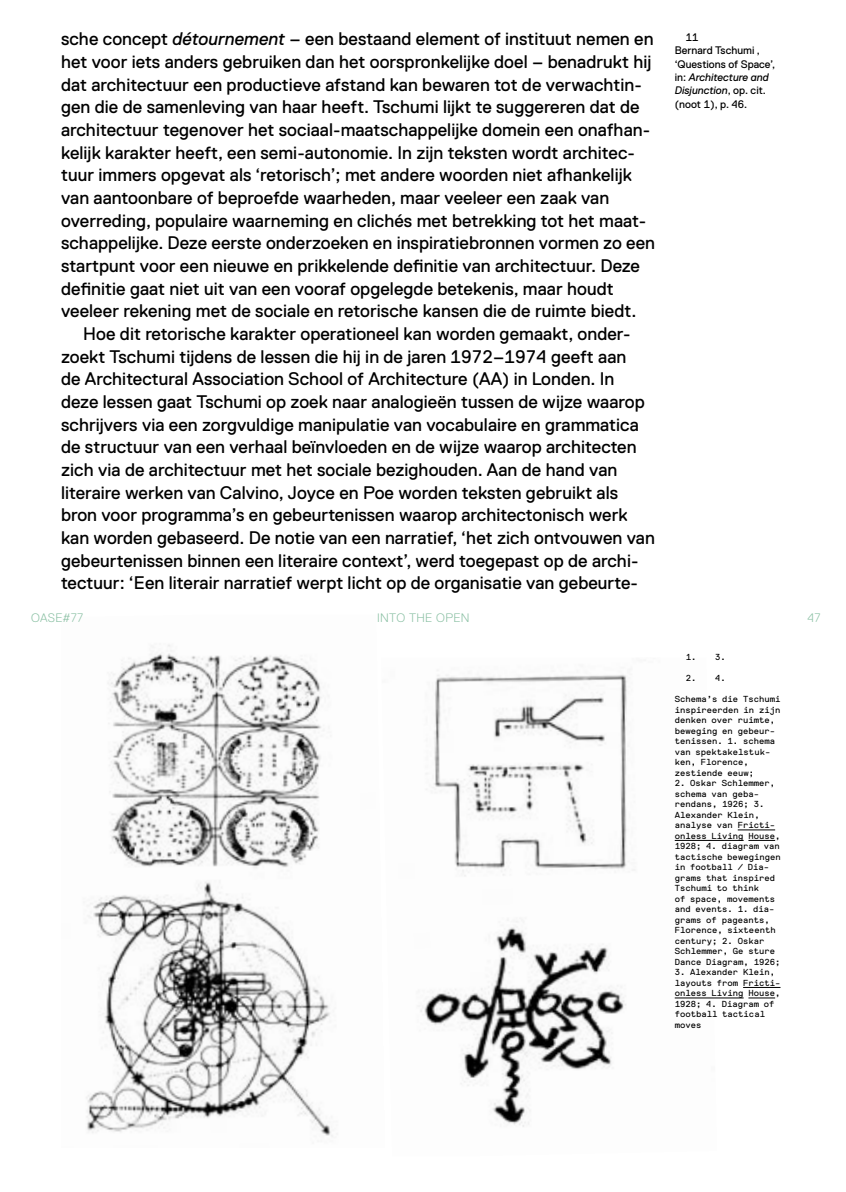
<style>
.page{position:relative;width:846px;height:1192px;background:#fff}
.page>*{position:absolute;margin:0;border:0;box-sizing:border-box;transform-origin:0 0}
.t1{font:18.2px/22.6px "Replica Pro";letter-spacing:.005em;color:#000}
.t2{font:300 12.25px "Replica Pro";letter-spacing:.03em;color:#88bfa2}
.t3{font:10.85px/13.3px "Replica Pro";color:#000}
.t4{font:8.75px/10.5px "Replica Pro Mono";color:#000}
.s1{font-style:italic}
</style>
<div class="page">
<img style="left:86px;top:645px;width:247px;height:492px">
<img style="left:418px;top:674px;width:299px;height:453px">
<hr style="left:737px;top:829px;width:38px;height:1px;background:#000">
<hr style="left:674px;top:840px;width:69px;height:1px;background:#000">
<svg style="left:748px;top:840px;width:27px;height:1px"></svg>
<hr style="left:743px;top:987px;width:37px;height:1px;background:#000">
<hr style="left:674px;top:997px;width:69px;height:1px;background:#000">
<svg style="left:748px;top:997px;width:27px;height:1px"></svg>
<p class="t1" style="left:61px;top:28px;width:595px">sche concept <span class="s1">détournement</span> – een bestaand element of instituut nemen en het voor iets anders gebruiken dan het oorspronkelijke doel – benadrukt hij dat architectuur een productieve afstand kan bewaren tot de verwachtin&shy;gen die de samenleving van haar heeft. Tschumi lijkt te suggereren dat de architectuur tegenover het sociaal-maatschappelijke domein een onafhan&shy;kelijk karakter heeft, een semi-autonomie. In zijn teksten wordt architec&shy;tuur immers opgevat als ‘retorisch’; met andere woorden niet afhankelijk van aantoonbare of beproefde waarheden, maar veeleer een zaak van overreding, populaire waarneming en clichés met betrekking tot het maat&shy;schappelijke. Deze eerste onderzoeken en inspiratiebronnen vormen zo een startpunt voor een nieuwe en prikkelende definitie van architectuur. Deze definitie gaat niet uit van een vooraf opgelegde betekenis, maar houdt veeleer rekening met de sociale en retorische kansen die de ruimte biedt.</p>
<p class="t1" style="left:61px;top:323px;width:595px;text-indent:22px">Hoe dit retorische karakter operationeel kan worden gemaakt, onder&shy;zoekt Tschumi tijdens de lessen die hij in de jaren 1972–1974 geeft aan<br>de Architectural Association School of Architecture (AA) in Londen. In deze lessen gaat Tschumi op zoek naar analogieën tussen de wijze waarop schrijvers via een zorgvuldige manipulatie van vocabulaire en grammatica de structuur van een verhaal beïnvloeden en de wijze waarop architecten zich via de architectuur met het sociale bezighouden. Aan de hand van literaire werken van Calvino, Joyce en Poe worden teksten gebruikt als bron voor programma’s en gebeurtenissen waarop architectonisch werk kan worden gebaseerd. De notie van een narratief, ‘het zich ontvouwen van gebeurtenissen binnen een literaire context’, werd toegepast op de archi&shy;tectuur: ‘Een literair narratief werpt licht op de organisatie van gebeurte-</p>
<p class="t3" style="left:674px;top:30px;width:102px;text-indent:11px">11<br>Bernard Tschumi , ‘Questions of Space’, in: <span class="s1">Architecture and<br>Disjunction</span>, op. cit. (noot 1), p. 46.</p>
<p class="t2" style="left:31px;top:610px;width:53px">OASE#77</p>
<p class="t2" style="left:377px;top:610px;width:94px">INTO THE OPEN</p>
<p class="t2" style="left:807px;top:610px;width:14px">47</p>
<p class="t4" style="left:685px;top:652px;width:41px">1. 3.</p>
<p class="t4" style="left:685px;top:673px;width:41px">2. 4.</p>
<p class="t4" style="left:674px;top:694px;width:107px">Schema’s die Tschumi inspireerden in zijn denken over ruimte, beweging en gebeur&shy;tenissen. 1. schema van spektakelstuk&shy;ken, Florence, zestiende eeuw;</p>
<p class="t4" style="left:674px;top:778px;width:107px">2. Oskar Schlemmer, schema van geba&shy;rendans, 1926; 3.<br>Alexander Klein, analyse van Fricti&shy;onless Living House,<br>1928; 4. diagram van tactische bewegingen in football / Dia&shy;grams that inspired<br>Tschumi to think<br>of space, movements and events. 1. dia&shy;grams of pageants,<br>Florence, sixteenth century; 2. Oskar<br>Schlemmer, Ge sture<br>Dance Diagram, 1926;</p>
<p class="t4" style="left:674px;top:967px;width:107px">3. Alexander Klein, layouts from Fricti&shy;onless Living House,<br>1928; 4. Diagram of football tactical moves</p>
</div>
